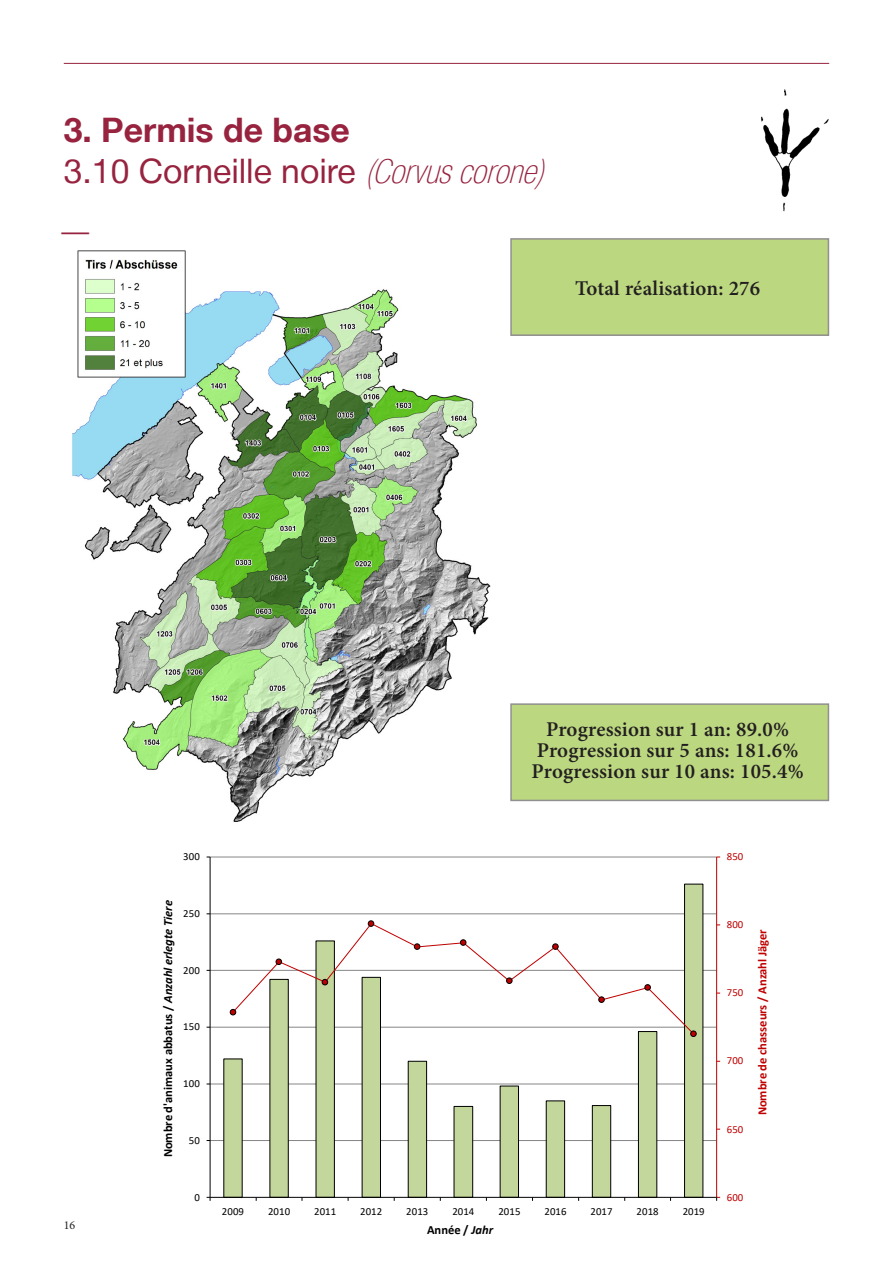
<style>
.page{position:relative;width:893px;height:1263px;background:#fff}
.page>*{position:absolute;margin:0;border:0;box-sizing:border-box;transform-origin:0 0}
._01_titre_principale{font:33.75px/40.5px "Helvetica Neue LT";color:#97233f}
._01_titre_principale-2{font:33.75px "Minion Pro";color:#97233f}
._05_texte_principal{font:600 21px/21px "Minion Pro";letter-spacing:.01em;color:#231f20;text-align:center}
.t1{font:700 12.6px "Calibri";color:#000}
.t2{font:700 12.6px "Calibri";letter-spacing:-.005em;color:#c00000}
.t3{font:12px "Minion Pro";color:#231f20}
.t4{font:10.8px "Calibri";letter-spacing:.005em;color:#000}
.t5{font:10.8px "Calibri";letter-spacing:.005em;color:#c00000}
.s1{font-weight:700}
.s2{font-weight:100;font-style:italic;font-stretch:condensed}
.s3{font-style:italic}
</style>
<div class="page">
<hr style="left:64px;top:63px;width:765px;height:1px;background:#97233f">
<div style="left:511px;top:239px;width:317px;height:96px;background:#bbd780"></div>
<div style="left:511px;top:704px;width:317px;height:96px;background:#bbd780"></div>
<img style="left:761px;top:89px;width:68px;height:123px">
<img style="left:72px;top:250px;width:419px;height:572px">
<hr style="left:210px;top:1140px;width:507px;height:1px;background:#868686">
<hr style="left:210px;top:1084px;width:507px;height:1px;background:#868686">
<hr style="left:210px;top:1027px;width:507px;height:1px;background:#868686">
<hr style="left:210px;top:970px;width:507px;height:1px;background:#868686">
<hr style="left:210px;top:913px;width:507px;height:1px;background:#868686">
<hr style="left:210px;top:857px;width:507px;height:1px;background:#868686">
<svg style="left:223px;top:884px;width:480px;height:313px"></svg>
<hr style="left:716px;top:857px;width:1px;height:340px;background:#c00000">
<hr style="left:210px;top:857px;width:1px;height:340px;background:#000">
<hr style="left:210px;top:1197px;width:507px;height:1px;background:#000">
<svg style="left:232px;top:922px;width:463px;height:113px"></svg>
<svg style="left:230px;top:1009px;width:6px;height:6px"></svg>
<svg style="left:276px;top:959px;width:6px;height:6px"></svg>
<svg style="left:322px;top:979px;width:6px;height:6px"></svg>
<svg style="left:368px;top:921px;width:6px;height:5px"></svg>
<svg style="left:414px;top:944px;width:6px;height:5px"></svg>
<svg style="left:460px;top:940px;width:6px;height:5px"></svg>
<svg style="left:506px;top:978px;width:6px;height:5px"></svg>
<svg style="left:552px;top:944px;width:6px;height:5px"></svg>
<svg style="left:599px;top:997px;width:5px;height:5px"></svg>
<svg style="left:645px;top:984px;width:5px;height:6px"></svg>
<svg style="left:690px;top:1031px;width:6px;height:6px"></svg>
<p class="_01_titre_principale" style="left:64px;top:109px;width:483px"><span class="s1">3. Permis de base<br></span>3.10 Corneille noire <span class="s2">(Corvuscorone)</span></p>
<p class="_01_titre_principale-2" style="left:60px;top:208px;width:33px">—</p>
<p class="_05_texte_principal" style="left:575px;top:277px;width:187px">Total réalisation: 276</p>
<p class="t3" style="left:64px;top:1217px;width:13px">16</p>
<p class="_05_texte_principal" style="left:531px;top:718px;width:274px">Progression sur 1 an: 89.0%<br>Progression sur 5 ans: 181.6%<br>Progression sur 10 ans: 105.4%</p>
<p class="t4" style="left:183px;top:849px;width:18px">300</p>
<p class="t1" style="left:159px;top:1157px;width:259px;rotate:-90deg">Nombre d'animaux abbatus / <span class="s3">Anzahl erlegte Tiere</span></p>
<p class="t4" style="left:183px;top:906px;width:18px">250</p>
<p class="t4" style="left:183px;top:962px;width:18px">200</p>
<p class="t4" style="left:183px;top:1019px;width:18px">150</p>
<p class="t4" style="left:183px;top:1076px;width:18px">100</p>
<p class="t4" style="left:189px;top:1133px;width:13px">50</p>
<p class="t4" style="left:194px;top:1189px;width:7px">0</p>
<p class="t5" style="left:727px;top:849px;width:18px">850</p>
<p class="t5" style="left:727px;top:917px;width:18px">800</p>
<p class="t5" style="left:727px;top:985px;width:18px">750</p>
<p class="t5" style="left:727px;top:1053px;width:18px">700</p>
<p class="t5" style="left:727px;top:1121px;width:18px">650</p>
<p class="t2" style="left:753px;top:1115px;width:188px;rotate:-90deg">Nombre de chasseurs / Anzahl Jäger</p>
<p class="t4" style="left:222px;top:1204px;width:24px">2009</p>
<p class="t4" style="left:268px;top:1204px;width:24px">2010</p>
<p class="t4" style="left:314px;top:1204px;width:24px">2011</p>
<p class="t4" style="left:360px;top:1204px;width:24px">2012</p>
<p class="t4" style="left:406px;top:1204px;width:24px">2013</p>
<p class="t4" style="left:452px;top:1204px;width:24px">2014</p>
<p class="t4" style="left:498px;top:1204px;width:24px">2015</p>
<p class="t4" style="left:544px;top:1204px;width:24px">2016</p>
<p class="t4" style="left:590px;top:1204px;width:24px">2017</p>
<p class="t4" style="left:637px;top:1204px;width:24px">2018</p>
<p class="t4" style="left:683px;top:1204px;width:24px">2019</p>
<p class="t1" style="left:427px;top:1221px;width:68px">Année / <span class="s3">Jahr</span></p>
<p class="t5" style="left:727px;top:1189px;width:18px">600</p>
</div>
